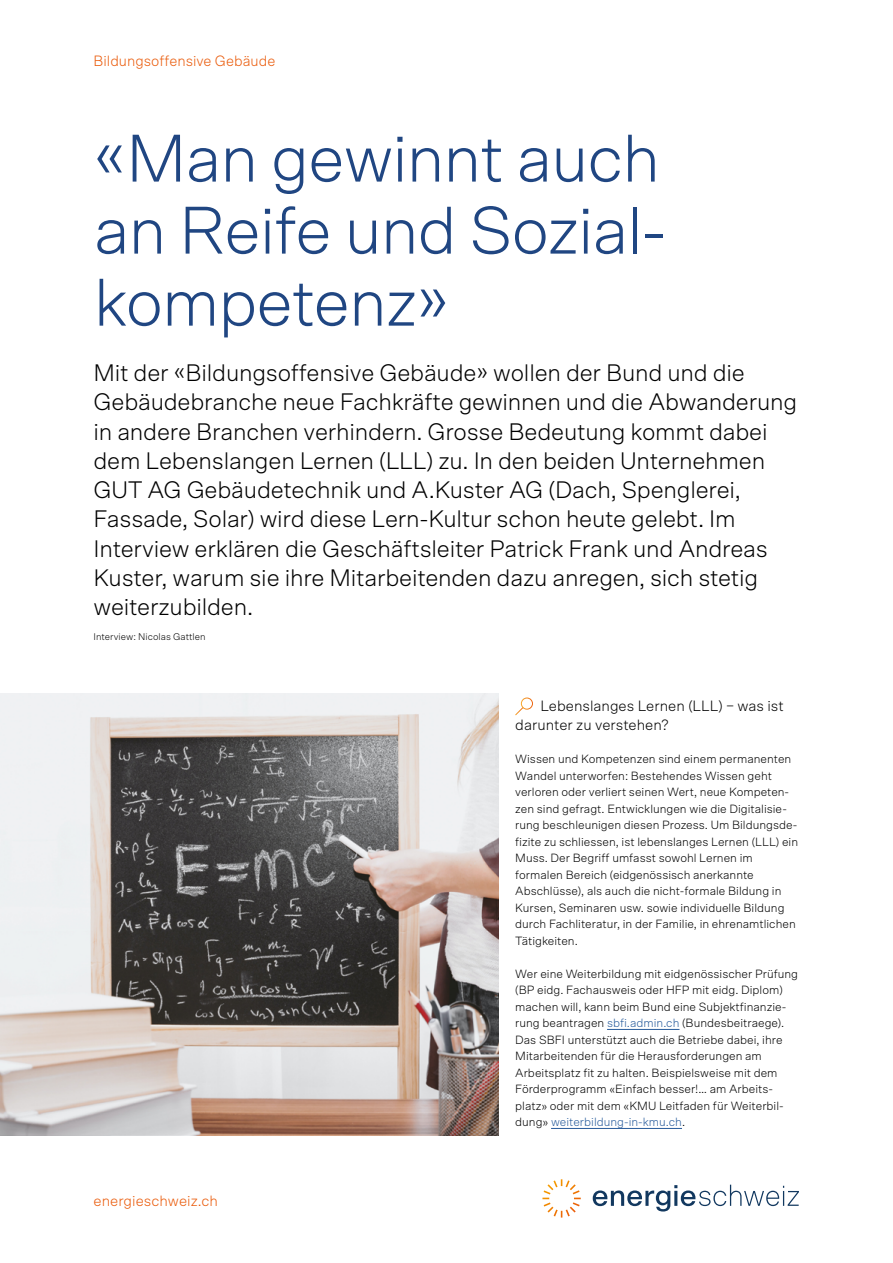
<style>
.page{position:relative;width:893px;height:1263px;background:#fff}
.page>*{position:absolute;margin:0;border:0;box-sizing:border-box;transform-origin:0 0}
.t1{font:300 67.5px/72px "Scto Grotesk A";letter-spacing:-.02em;color:#204682;text-align:justify}
.t2{font:300 24px/29.2px "Scto Grotesk A";letter-spacing:-.01em;color:#000}
.t3{font:300 15px/19.5px "Scto Grotesk A";color:#000}
.t4{font:300 15px "Scto Grotesk A";color:#ea5b0b}
.t5{font:300 12px/16.5px "Scto Grotesk A";color:#000}
.t6{font:300 9.75px "Scto Grotesk A";color:#000}
.s1{color:#275b9b}
</style>
<div class="page">
<hr style="left:607px;top:1029px;width:72px;height:1px;background:#275b9b">
<hr style="left:551px;top:1128px;width:131px;height:1px;background:#275b9b">
<svg style="left:515px;top:706px;width:9px;height:10px"></svg>
<div style="left:521px;top:698px;width:12px;height:11px;border:1px solid #fff;border-radius:50%"></div>
<img style="left:0;top:693px;width:498px;height:442px">
<svg style="left:593px;top:1185px;width:206px;height:26px"></svg>
<svg style="left:542px;top:1179px;width:39px;height:38px"></svg>
<p class="t4" style="left:94px;top:52px;width:183px">Bildungsoffensive Gebäude</p>
<h1 class="t1" style="left:94px;top:121px;width:575px">«Man gewinnt auch an Reife und Sozial&shy;kompetenz»</h1>
<p class="t2" style="left:94px;top:358px;width:705px">Mit der «Bildungsoffensive Gebäude» wollen der Bund und die Gebäudebranche neue Fachkräfte gewinnen und die Abwanderung in andere Branchen verhindern. Grosse Bedeutung kommt dabei dem Lebenslangen Lernen (LLL) zu. In den beiden Unternehmen GUT AG Gebäudetechnik und A.Kuster AG (Dach, Spenglerei, Fassade, Solar) wird diese Lern-Kultur schon heute gelebt. Im Interview erklären die Geschäftsleiter Patrick Frank und Andreas Kuster, warum sie ihre Mitarbeitenden dazu anregen, sich stetig weiterzubilden.</p>
<p class="t6" style="left:94px;top:630px;width:114px">Interview: Nicolas Gattlen</p>
<p class="t4" style="left:94px;top:1191px;width:126px">energieschweiz.ch</p>
<p class="t3" style="left:515px;top:696px;width:270px;text-indent:25px">Lebenslanges Lernen (LLL) – was ist darunter zu verstehen?</p>
<p class="t5" style="left:515px;top:751px;width:284px">Wissen und Kompetenzen sind einem permanenten Wandel unterworfen: Bestehendes Wissen geht verloren oder verliert seinen Wert, neue Kompeten&shy;zen sind gefragt. Entwicklungen wie die Digitalisie&shy;rung beschleunigen diesen Prozess. Um Bildungsde&shy;fizite zu schliessen, ist lebenslanges Lernen (LLL) ein Muss. Der Begriff umfasst sowohl Lernen im formalen Bereich (eidgenössisch anerkannte Abschlüsse), als auch die nicht-formale Bildung in Kursen, Seminaren usw. sowie individuelle Bildung durch Fachliteratur, in der Familie, in ehrenamtlichen Tätigkeiten.</p>
<p class="t5" style="left:515px;top:965px;width:284px">Wer eine Weiterbildung mit eidgenössischer Prüfung (BP eidg. Fachausweis oder HFP mit eidg. Diplom) machen will, kann beim Bund eine Subjektfinanzie&shy;rung beantragen <span class="s1">sbfi.admin.ch</span> (Bundesbeitraege).<br>Das SBFI unterstützt auch die Betriebe dabei, ihre Mitarbeitenden für die Herausforderungen am Arbeitsplatz fit zu halten. Beispielsweise mit dem Förderprogramm «Einfach besser!… am Arbeits&shy;platz» oder mit dem «KMU Leitfaden für Weiterbil&shy;dung» <span class="s1">weiterbildung-in-kmu.ch</span>.</p>
</div>
